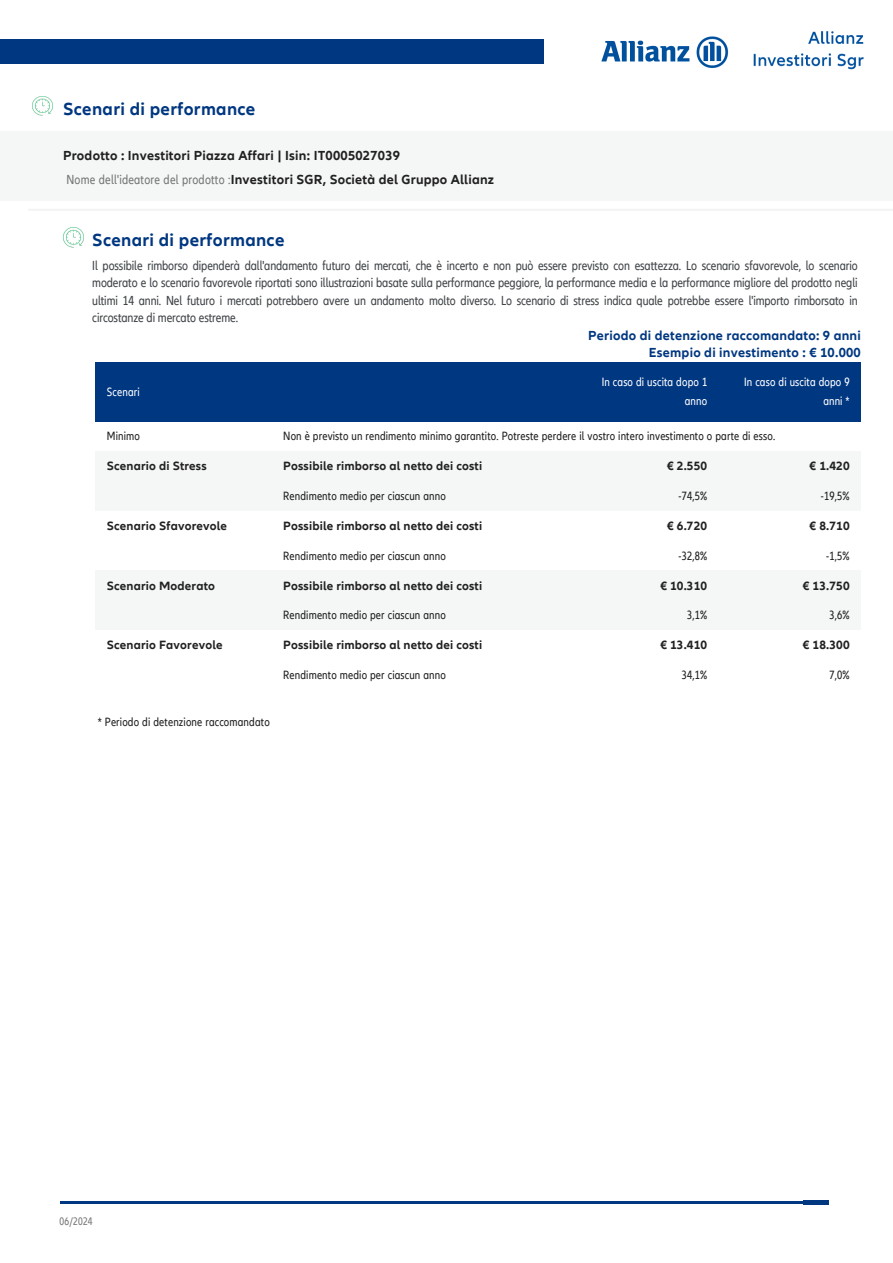
<style>
.page{position:relative;width:893px;height:1263px;background:#fff}
.page>*{position:absolute;margin:0;border:0;box-sizing:border-box;transform-origin:0 0}
.t1{font:700 18px "Allianz Neo";letter-spacing:.02em;color:#003781}
.t2{font:700 18px "Allianz Neo";letter-spacing:.02em;color:#003781}
.t3{font:condensed 13.5px/17.5px "Allianz Neo";letter-spacing:-.005em;color:#414549;text-align:justify}
.t4{font:700 13.5px/23.7px "Allianz Neo";letter-spacing:.015em;color:#212121}
.t5{font:700 13.5px/17.5px "Allianz Neo";letter-spacing:.02em;color:#003781;text-align:right}
.t6{font:condensed 12.3px "Allianz Neo";letter-spacing:.015em;color:#212121}
.t7{font:700 12.3px "Allianz Neo";letter-spacing:.015em;color:#212121}
.t8{font:condensed 12.3px/18.6px "Allianz Neo";letter-spacing:.015em;color:#fff;text-align:right}
.t9{font:condensed 11.25px "Allianz Neo";letter-spacing:.015em;color:rgb(33 33 33/.6)}
.s1{font-weight:400;font-stretch:condensed;color:rgb(33 33 33/.6)}
</style>
<div class="page">
<img style="left:601px;top:36px;width:128px;height:32px">
<img style="left:753px;top:31px;width:111px;height:39px">
<hr style="left:60px;top:1202px;width:742px;height:2px;background:#003781">
<div style="left:802px;top:1200px;width:26px;height:5px;background:#003781"></div>
<div style="left:0;top:39px;width:543px;height:25px;background:#003781"></div>
<img style="left:32px;top:97px;width:20px;height:19px">
<div style="left:0;top:131px;width:892px;height:70px;background:#f5f6f6"></div>
<hr style="left:29px;top:209px;width:863px;height:2px;background:#f4f4f4">
<img style="left:64px;top:228px;width:20px;height:20px">
<div style="left:96px;top:362px;width:176px;height:59px;background:#003781"></div>
<div style="left:272px;top:362px;width:304px;height:59px;background:#003781"></div>
<div style="left:576px;top:362px;width:142px;height:59px;background:#003781"></div>
<div style="left:718px;top:362px;width:143px;height:59px;background:#003781"></div>
<div style="left:96px;top:451px;width:176px;height:30px;background:#f5f6f6"></div>
<div style="left:272px;top:451px;width:304px;height:30px;background:#f5f6f6"></div>
<div style="left:576px;top:451px;width:142px;height:30px;background:#f5f6f6"></div>
<div style="left:718px;top:451px;width:143px;height:30px;background:#f5f6f6"></div>
<div style="left:96px;top:481px;width:176px;height:30px;background:#f5f6f6"></div>
<div style="left:272px;top:481px;width:304px;height:30px;background:#f5f6f6"></div>
<div style="left:576px;top:481px;width:142px;height:30px;background:#f5f6f6"></div>
<div style="left:718px;top:481px;width:143px;height:30px;background:#f5f6f6"></div>
<div style="left:96px;top:571px;width:176px;height:29px;background:#f5f6f6"></div>
<div style="left:272px;top:571px;width:304px;height:29px;background:#f5f6f6"></div>
<div style="left:576px;top:571px;width:142px;height:29px;background:#f5f6f6"></div>
<div style="left:718px;top:571px;width:143px;height:29px;background:#f5f6f6"></div>
<div style="left:96px;top:600px;width:176px;height:30px;background:#f5f6f6"></div>
<div style="left:272px;top:600px;width:304px;height:30px;background:#f5f6f6"></div>
<div style="left:576px;top:600px;width:142px;height:30px;background:#f5f6f6"></div>
<div style="left:718px;top:600px;width:143px;height:30px;background:#f5f6f6"></div>
<h1 class="t1" style="left:63px;top:98px;width:194px">Scenari di performance</h1>
<p class="t4" style="left:63px;top:144px;width:432px">Prodotto : Investitori Piazza Affari | Isin: IT0005027039<br><span class="s1">Nome dell'ideatore del prodotto :</span>Investitori SGR, Società del Gruppo Allianz</p>
<h1 class="t2" style="left:92px;top:232px;width:194px">Scenari di performance</h1>
<p class="t3" style="left:92px;top:257px;width:767px">Il possibile rimborso dipenderà dall'andamento futuro dei mercati, che è incerto e non può essere previsto con esattezza. Lo scenario sfavorevole, lo scenario moderato e lo scenario favorevole riportati sono illustrazioni basate sulla performance peggiore, la performance media e la performance migliore del prodotto negli ultimi 14 anni. Nel futuro i mercati potrebbero avere un andamento molto diverso. Lo scenario di stress indica quale potrebbe essere l'importo rimborsato in circostanze di mercato estreme.</p>
<p class="t5" style="left:588px;top:328px;width:274px">Periodo di detenzione raccomandato: 9 anni<br>Esempio di investimento : € 10.000</p>
<p class="t8" style="left:107px;top:383px;width:34px">Scenari</p>
<p class="t8" style="left:601px;top:374px;width:107px">In caso di uscita dopo 1 anno</p>
<p class="t8" style="left:744px;top:374px;width:107px">In caso di uscita dopo 9 anni *</p>
<p class="t6" style="left:107px;top:431px;width:35px">Minimo</p>
<p class="t6" style="left:283px;top:431px;width:493px">Non è previsto un rendimento minimo garantito. Potreste perdere il vostro intero investimento o parte di esso.</p>
<p class="t7" style="left:107px;top:461px;width:101px">Scenario di Stress</p>
<p class="t7" style="left:283px;top:461px;width:200px">Possibile rimborso al netto dei costi</p>
<p class="t7" style="left:667px;top:461px;width:42px">€ 2.550</p>
<p class="t7" style="left:809px;top:461px;width:42px">€ 1.420</p>
<p class="t6" style="left:283px;top:491px;width:164px">Rendimento medio per ciascun anno</p>
<p class="t6" style="left:678px;top:491px;width:30px">-74,5%</p>
<p class="t6" style="left:821px;top:491px;width:30px">-19,5%</p>
<p class="t7" style="left:107px;top:520px;width:122px">Scenario Sfavorevole</p>
<p class="t7" style="left:283px;top:520px;width:200px">Possibile rimborso al netto dei costi</p>
<p class="t7" style="left:667px;top:520px;width:42px">€ 6.720</p>
<p class="t7" style="left:809px;top:520px;width:42px">€ 8.710</p>
<p class="t6" style="left:283px;top:550px;width:164px">Rendimento medio per ciascun anno</p>
<p class="t6" style="left:678px;top:550px;width:30px">-32,8%</p>
<p class="t6" style="left:826px;top:550px;width:25px">-1,5%</p>
<p class="t7" style="left:107px;top:580px;width:110px">Scenario Moderato</p>
<p class="t7" style="left:283px;top:580px;width:200px">Possibile rimborso al netto dei costi</p>
<p class="t7" style="left:660px;top:580px;width:48px">€ 10.310</p>
<p class="t7" style="left:802px;top:580px;width:48px">€ 13.750</p>
<p class="t6" style="left:283px;top:610px;width:164px">Rendimento medio per ciascun anno</p>
<p class="t6" style="left:687px;top:610px;width:22px">3,1%</p>
<p class="t6" style="left:829px;top:610px;width:22px">3,6%</p>
<p class="t7" style="left:107px;top:640px;width:117px">Scenario Favorevole</p>
<p class="t7" style="left:283px;top:640px;width:200px">Possibile rimborso al netto dei costi</p>
<p class="t7" style="left:660px;top:640px;width:48px">€ 13.410</p>
<p class="t7" style="left:802px;top:640px;width:48px">€ 18.300</p>
<p class="t6" style="left:283px;top:670px;width:164px">Rendimento medio per ciascun anno</p>
<p class="t6" style="left:681px;top:670px;width:27px">34,1%</p>
<p class="t6" style="left:829px;top:670px;width:22px">7,0%</p>
<p class="t6" style="left:98px;top:715px;width:173px">* Periodo di detenzione raccomandato</p>
<p class="t9" style="left:60px;top:1215px;width:35px">06/2024</p>
</div>
